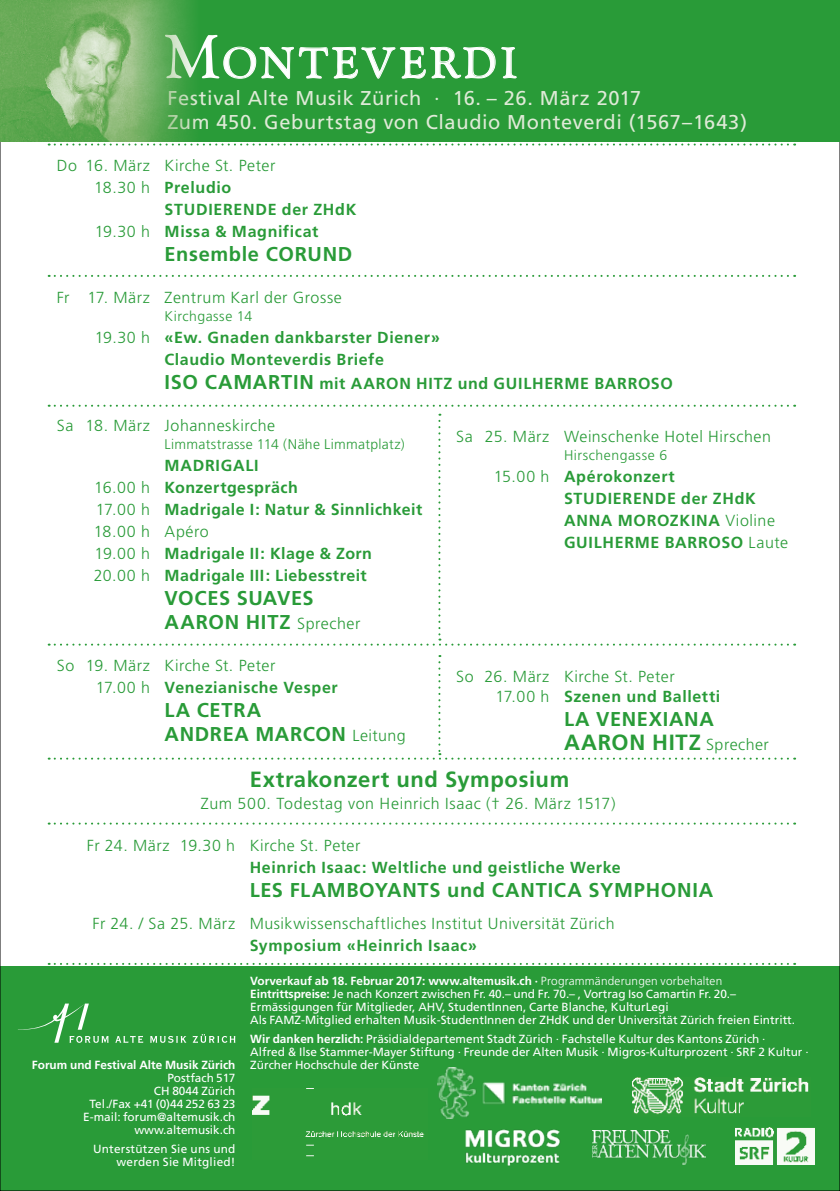
<style>
.page{position:relative;width:840px;height:1191px;background:#fff}
.page>*{position:absolute;margin:0;border:0;box-sizing:border-box;transform-origin:0 0}
.t1{font:43px "Gocquin Normal";letter-spacing:.105em;color:#fff}
.t2{font:700 22px "Frutiger";letter-spacing:.025em;color:#299b38}
.t3{font:700 20px/24px "Frutiger";letter-spacing:.035em;color:#299b38}
.t4{font:20px/24px "Frutiger";letter-spacing:.03em;color:#dfead7}
.t5{font:700 16px/22px "Frutiger";letter-spacing:.04em;color:#299b38}
.t6{font:300 16px/20px "Frutiger";letter-spacing:.035em;color:#299b38}
.t7{font:300 14px "Frutiger";letter-spacing:.03em;color:#299b38}
.t8{font:11.8px/13px "Frutiger";color:#fff}
.t9{font:11.8px/13px "Frutiger";letter-spacing:.02em;color:#fff;text-align:right}
.t10{font:700 11.8px "Frutiger";color:#fff}
.s1{font-size:61.4px}
.s2{font-weight:300}
.s3{font-size:20px}
.s4{font-weight:300;font-size:16px}
.s5{font-weight:700}
</style>
<div class="page">
<div style="left:0;top:966px;width:839px;height:225px;background:#299b38"></div>
<img style="left:252px;top:1088px;width:173px;height:69px">
<img style="left:735px;top:1127px;width:79px;height:37px">
<img style="left:592px;top:1130px;width:113px;height:34px">
<img style="left:465px;top:1129px;width:95px;height:37px">
<img style="left:632px;top:1078px;width:177px;height:37px">
<img style="left:437px;top:1067px;width:164px;height:51px">
<svg style="left:18px;top:1003px;width:91px;height:39px"></svg>
<svg style="left:115px;top:1036px;width:28px;height:7px"></svg>
<svg style="left:150px;top:1036px;width:36px;height:6px"></svg>
<svg style="left:193px;top:1034px;width:42px;height:9px"></svg>
<div style="left:0;top:0;width:839px;height:142px;background:#299b38"></div>
<svg style="left:223px;top:46px;width:272px;height:33px"></svg>
<svg style="left:501px;top:47px;width:15px;height:31px"></svg>
<img style="left:0;top:0;width:193px;height:142px">
<svg style="left:49px;top:275px;width:745px;height:2px"></svg>
<svg style="left:49px;top:405px;width:745px;height:2px"></svg>
<svg style="left:49px;top:414px;width:745px;height:231px"></svg>
<svg style="left:49px;top:144px;width:745px;height:2px"></svg>
<svg style="left:49px;top:822px;width:745px;height:2px"></svg>
<svg style="left:49px;top:963px;width:745px;height:2px"></svg>
<svg style="left:49px;top:655px;width:745px;height:104px"></svg>
<h1 class="t1" style="left:167px;top:39px;width:351px"><span class="s1">M</span>ONTEVERDI</h1>
<h3 class="t4" style="left:167px;top:86px;width:581px">Festival Alte Musik Zürich · 16. – 26. März 2017<br>Zum 450. Geburtstag von Claudio Monteverdi (1567–1643)</h3>
<h3 class="t6" style="left:57px;top:156px;width:220px">Do 16. März Kirche St. Peter</h3>
<h3 class="t5" style="left:94px;top:177px;width:138px"><span class="s2">18.30 h</span> Preludio</h3>
<h3 class="t5" style="left:164px;top:199px;width:193px">STUDIERENDE der ZHdK</h3>
<h3 class="t5" style="left:95px;top:221px;width:225px"><span class="s2">19.30 h</span> Missa &amp; Magnificat</h3>
<h3 class="t3" style="left:164px;top:242px;width:189px">Ensemble CORUND</h3>
<h3 class="t6" style="left:57px;top:288px;width:286px">Fr 17. März Zentrum Karl der Grosse</h3>
<p class="t7" style="left:164px;top:308px;width:89px">Kirchgasse 14</p>
<h3 class="t5" style="left:164px;top:327px;width:277px;text-indent:-70px"><span class="s2">19.30 h</span> «Ew. Gnaden dankbarster Diener»<br>Claudio Monteverdis Briefe</h3>
<h3 class="t5" style="left:164px;top:373px;width:509px"><span class="s3">ISO CAMARTIN</span> mit AARON HITZ und GUILHERME BARROSO</h3>
<h3 class="t6" style="left:57px;top:416px;width:220px">Sa 18. März Johanneskirche</h3>
<p class="t7" style="left:164px;top:436px;width:241px">Limmatstrasse 114 (Nähe Limmatplatz)</p>
<h3 class="t5" style="left:94px;top:455px;width:330px;text-indent:71px">MADRIGALI<br><span class="s2">16.00 h</span> Konzertgespräch<br><span class="s2">17.00 h</span> Madrigale I: Natur &amp; Sinnlichkeit<br><span class="s2">18.00 h Apéro<br>19.00 h</span> Madrigale II: Klage &amp; Zorn<br><span class="s2">20.00 h</span> Madrigale III: Liebesstreit</h3>
<h3 class="t3" style="left:164px;top:586px;width:197px">VOCES SUAVES<br>AARON HITZ <span class="s4">Sprecher</span></h3>
<h3 class="t6" style="left:96px;top:655px;width:243px;line-height:22px;text-indent:-39px">So 19. März Kirche St. Peter<br>17.00 h <span class="s5">Venezianische Vesper</span></h3>
<h3 class="t3" style="left:164px;top:698px;width:242px">LA CETRA<br>ANDREA MARCON <span class="s4">Leitung</span></h3>
<h2 class="t2" style="left:249px;top:767px;width:321px">Extrakonzert und Symposium</h2>
<h3 class="t6" style="left:201px;top:794px;width:416px">Zum 500. Todestag von Heinrich Isaac († 26. März 1517)</h3>
<h3 class="t6" style="left:87px;top:836px;width:275px">Fr 24. März 19.30 h Kirche St. Peter</h3>
<h3 class="t5" style="left:249px;top:857px;width:372px">Heinrich Isaac: Weltliche und geistliche Werke</h3>
<h3 class="t3" style="left:249px;top:878px;width:464px">LES FLAMBOYANTS und CANTICA SYMPHONIA</h3>
<h3 class="t6" style="left:92px;top:914px;width:523px">Fr 24. / Sa 25. März Musikwissenschaftliches Institut Universität Zürich</h3>
<h3 class="t5" style="left:249px;top:935px;width:229px">Symposium «Heinrich Isaac»</h3>
<h3 class="t6" style="left:456px;top:427px;width:316px">Sa 25. März Weinschenke Hotel Hirschen</h3>
<p class="t7" style="left:563px;top:447px;width:105px">Hirschengasse 6</p>
<h3 class="t5" style="left:563px;top:466px;width:225px;text-indent:-70px"><span class="s2">15.00 h</span> Apérokonzert<br>STUDIERENDE der ZHdK<br>ANNA MOROZKINA <span class="s2">Violine<br></span>GUILHERME BARROSO <span class="s2">Laute</span></h3>
<h3 class="t6" style="left:495px;top:667px;width:226px;text-indent:-39px">So 26. März Kirche St. Peter<br>17.00 h <span class="s5">Szenen und Balletti</span></h3>
<h3 class="t3" style="left:563px;top:707px;width:151px">LA VENEXIANA</h3>
<h2 class="t2" style="left:563px;top:730px;width:206px">AARON HITZ <span class="s4">Sprecher</span></h2>
<p class="t8" style="left:250px;top:974px;width:546px"><span class="s5">Vorverkauf ab 18. Februar 2017: www.altemusik.ch ·</span> <span class="s2">Programmänderungen vorbehalten </span><span class="s5">Eintrittspreise:</span> Je nach Konzert zwischen Fr. 40.– und Fr. 70.– , Vortrag Iso Camartin Fr. 20.– Ermässigungen für Mitglieder, AHV, StudentInnen, Carte Blanche, KulturLegi<br>Als FAMZ-Mitglied erhalten Musik-StudentInnen der ZHdK und der Universität Zürich freien Eintritt.</p>
<p class="t8" style="left:250px;top:1032px;width:559px"><span class="s5">Wir danken herzlich:</span> Präsidialdepartement Stadt Zürich · Fachstelle Kultur des Kantons Zürich ·<br>Alfred &amp; Ilse Stammer-Mayer Stiftung · Freunde der Alten Musik · Migros-Kulturprozent · SRF 2 Kultur ·</p>
<p class="t10" style="left:32px;top:1057px;width:205px">Forum und Festival Alte Musik Zürich</p>
<p class="t8" style="left:250px;top:1058px;width:170px">Zürcher Hochschule der Künste</p>
<p class="t8" style="left:83px;top:1071px;width:154px;text-align:right">Postfach 517<br>CH 8044 Zürich<br>Tel./Fax +41 (0)44 252 63 23<br>E-mail: forum@altemusik.ch www.altemusik.ch</p>
<p class="t9" style="left:93px;top:1142px;width:144px">Unterstützen Sie uns und werden Sie Mitglied!</p>
</div>
